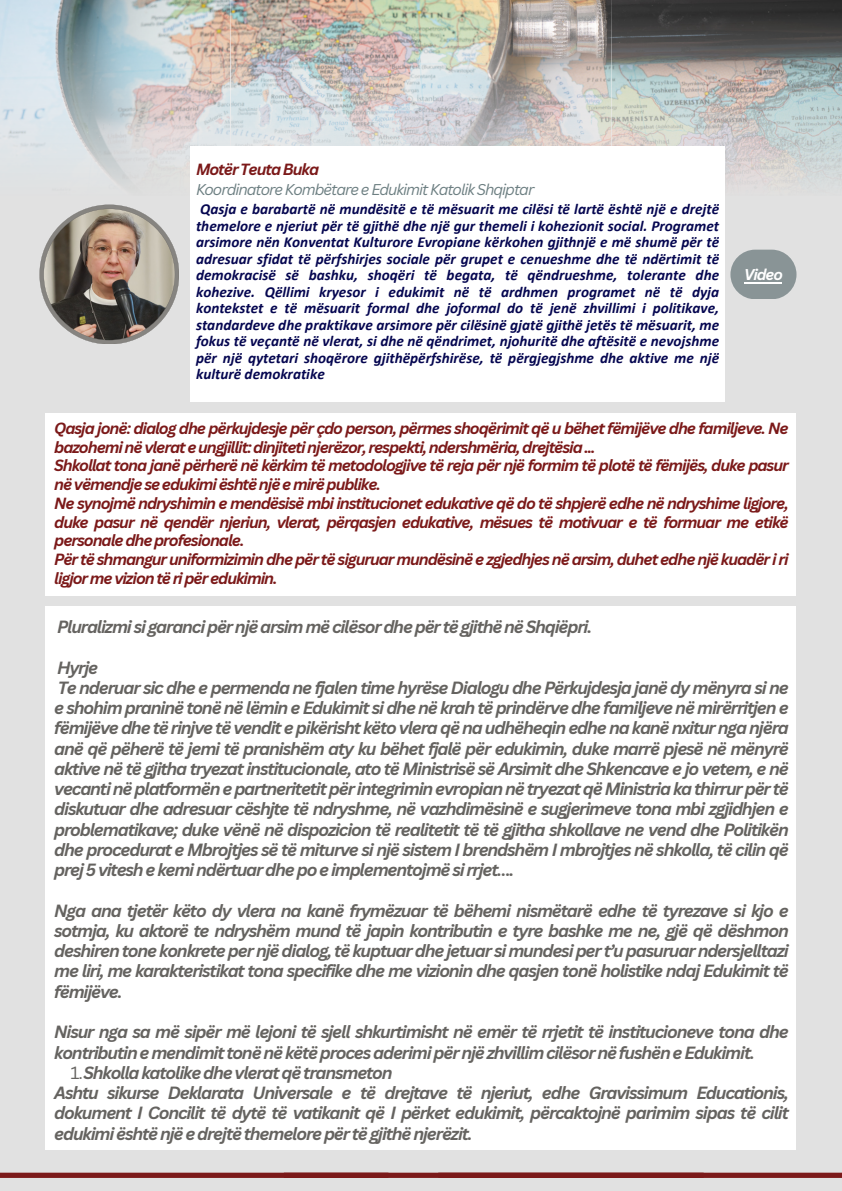
<style>
.page{position:relative;width:842px;height:1191px;background:#fff}
.page>*{position:absolute;margin:0;border:0;box-sizing:border-box;transform-origin:0 0}
.t1{font:italic 700 17.2px/20.2px "Canva Sans";letter-spacing:-.065em;color:#656360}
.t2{font:italic 700 15.8px/18.8px "Canva Sans";letter-spacing:-.065em;color:#7b1919}
.t3{font:italic 700 15.2px/16.5px "Calibri";color:#050650;text-align:justify}
.t4{font:italic 15.2px "Canva Sans";letter-spacing:-.065em;color:#6d7f82}
.t5{font:italic 700 15.2px "Canva Sans";letter-spacing:-.065em;color:#fff}
.s1{font-weight:400;font-style:normal}
</style>
<div class="page">
<div style="left:0;top:0;width:842px;height:1190px;background:#e1e1e1"></div>
<svg style="left:0;top:0;width:230px;height:184px"></svg>
<img style="left:230px;top:0;width:381px;height:147px">
<svg style="left:611px;top:0;width:231px;height:199px"></svg>
<div style="left:190px;top:147px;width:534px;height:255px;background:#fff"></div>
<div style="left:45px;top:606px;width:751px;height:543px;background:#fff"></div>
<div style="left:730px;top:249px;width:66px;height:50px;background:#899496;border-radius:25px"></div>
<hr style="left:744px;top:282px;width:38px;height:1px;background:#fff">
<svg style="left:39px;top:204px;width:140px;height:140px"></svg>
<div style="left:45px;top:413px;width:751px;height:182px;background:#fff"></div>
<div style="left:438px;top:1172px;width:404px;height:5px;background:#7b1919"></div>
<div style="left:0;top:1172px;width:388px;height:5px;background:#7b1919"></div>
<div style="left:284px;top:1172px;width:420px;height:5px;background:#7b1919"></div>
<p class="t2" style="left:196px;top:159px;width:125px">Motër Teuta Buka</p>
<p class="t4" style="left:196px;top:179px;width:340px">Koordinatore Kombëtare e Edukimit Katolik Shqiptar</p>
<p class="t3" style="left:196px;top:202px;width:525px">Qasja e barabartë në mundësitë e të mësuarit me cilësi të lartë është një e drejtë themelore e njeriut për të gjithë dhe një gur themeli i kohezionit social. Programet arsimore nën Konventat Kulturore Evropiane kërkohen gjithnjë e më shumë për të adresuar sfidat të përfshirjes sociale për grupet e cenueshme dhe të ndërtimit të demokracisë së bashku, shoqëri të begata, të qëndrueshme, tolerante dhe kohezive. Qëllimi kryesor i edukimit në të ardhmen programet në të dyja kontekstet e të mësuarit formal dhe joformal do të jenë zhvillimi i politikave, standardeve dhe praktikave arsimore për cilësinë gjatë gjithë jetës të mësuarit, me fokus të veçantë në vlerat, si dhe në qëndrimet, njohuritë dhe aftësitë e nevojshme për një qytetari shoqërore gjithëpërfshirëse, të përgjegjshme dhe aktive me një kulturë demokratike</p>
<h1 class="t5" style="left:744px;top:264px;width:40px">Video</h1>
<h1 class="t2" style="left:54px;top:418px;width:736px">Qasjajonë: dialog dhe përkujdesje për çdo person, përmes shoqërimit që u bëhet fëmijëve dhe familjeve. Ne bazohemi në vlerat e ungjillit: dinjiteti njerëzor, respekti, ndershmëria, drejtësia ...<br>Shkollat tona janë përherë në kërkim të metodologjive të reja për një formim të plotë të fëmijës, duke pasur në vëmendje se edukimi është një e mirë publike.<br>Ne synojmë ndryshimin e mendësisë mbi institucionet edukative që do të shpjerë edhe në ndryshime ligjore, duke pasur në qendër njeriun, vlerat, përqasjen edukative, mësues të motivuar e të formuar me etikë personale dhe profesionale.<br>Për të shmangur uniformizimin dhe për të siguruar mundësinë e zgjedhjes në arsim, duhet edhe një kuadër i ri ligjor me vizion të ri për edukimin.</h1>
<h3 class="t1" style="left:57px;top:616px;width:536px">Pluralizmi si garanci për një arsim më cilësor dhe për të gjithë në Shqiëpri.</h3>
<p class="t1" style="left:54px;top:656px;width:736px">Hyrje<br>Te nderuar sic dhe e permenda ne fjalen time hyrëse Dialogu dhe Përkujdesjajanë dy mënyra si ne e shohim praninë tonë në lëmin e Edukimit si dhe në krah të prindërve dhe familjeve në mirërritjen e fëmijëve dhe të rinjve të vendit e pikërisht këto vlera që na udhëheqin edhe na kanë nxitur nga njëra anë që pëherë të jemi të pranishëm aty ku bëhet fjalë për edukimin, duke marrë pjesë në mënyrë aktive në të gjitha tryezat institucionale, ato të Ministrisë së Arsimit dhe Shkencave e jo vetem, e në vecanti në platformën e partneritetit për integrimin evropian në tryezat që Ministria ka thirrur për të diskutuar dhe adresuar cëshjte të ndryshme, në vazhdimësinë e sugjerimeve tona mbi zgjidhjen e problematikave; duke vënë në dispozicion të realitetit të të gjitha shkollave ne vend dhe Politikën dhe procedurat e Mbrojtjes së të miturve si një sistem I brendshëm I mbrojtjes në shkolla, të cilin që prej 5 vitesh e kemi ndërtuar dhe po e implementojmë si rrjet….</p>
<h3 class="t1" style="left:54px;top:899px;width:736px;text-align:justify">Nga ana tjetër këto dy vlera na kanë frymëzuar të bëhemi nismëtarë edhe të tyrezave si kjo e sotmja, ku aktorë te ndryshëm mund të japin kontributin e tyre bashke me ne, gjë që dëshmon deshiren tone konkrete per një dialog, të kuptuar dhejetuar si mundesi per t’u pasuruar ndersjelltazi me liri, me karakteristikat tona specifike dhe me vizionin dhe qasjen tonë holistike ndaj Edukimit të fëmijëve.</h3>
<p class="t1" style="left:54px;top:1021px;width:736px">Nisur nga sa më sipër më lejoni të sjell shkurtimisht në emër të rrjetit të institucioneve tona dhe kontributin e mendimit tonë në këtë proces aderimi për një zhvillim cilësor në fushën e Edukimit.</p>
<h3 class="t1" style="left:70px;top:1061px;width:324px"><span class="s1">1.</span>Shkolla katolike dhe vlerat që transmeton</h3>
<h3 class="t1" style="left:54px;top:1082px;width:736px;text-align:justify">Ashtu sikurse Deklarata Universale e të drejtave të njeriut, edhe Gravissimum Educationis, dokument I Concilit të dytë të vatikanit që I përket edukimit, përcaktojnë parimim sipas të cilit edukimi është një e drejtë themelore për të gjithë njerëzit.</h3>
</div>
